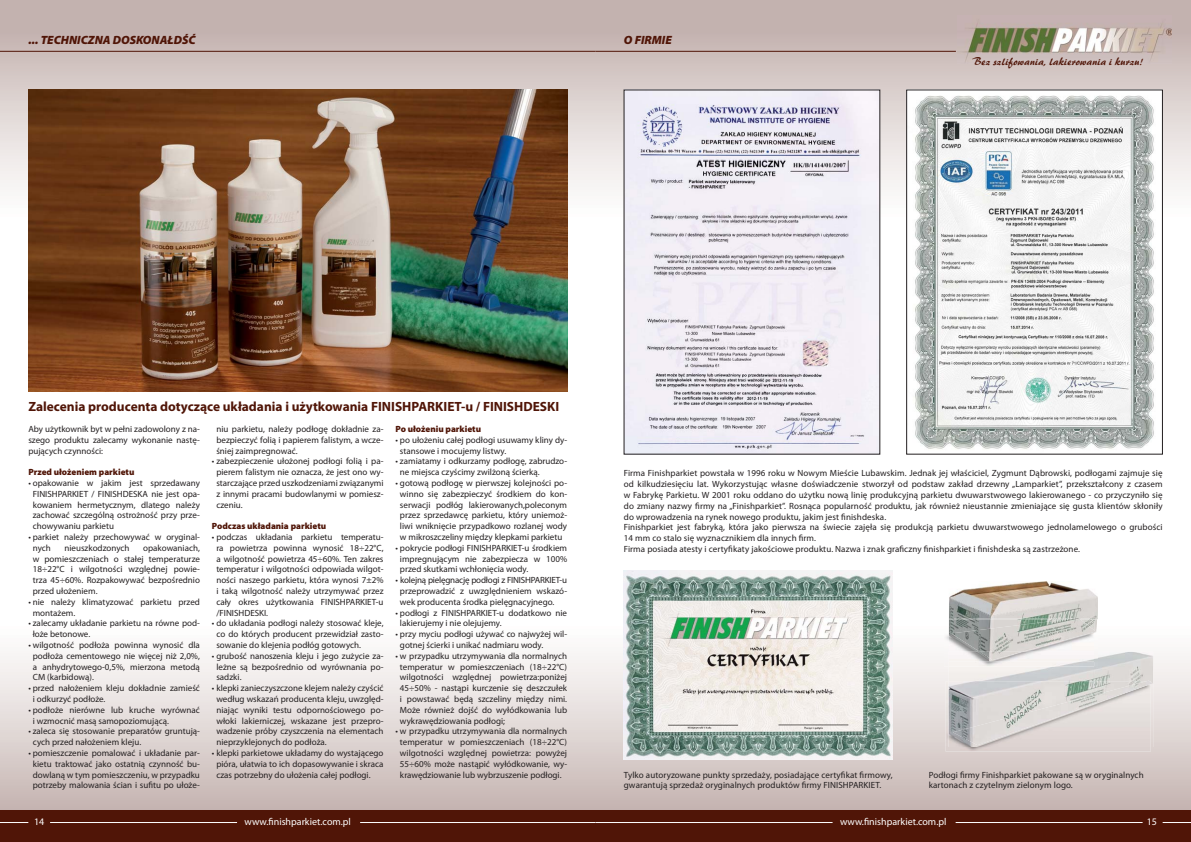
<style>
.page{position:relative;width:1191px;height:842px;background:#fff}
.page>*{position:absolute;margin:0;border:0;box-sizing:border-box;transform-origin:0 0}
.t1{font:700 13.4px "Myriad Pro";color:#501507}
.t2{font:italic 900 12px "Myriad Pro";color:#501507}
.t3{font:11px "Brush 445 PL";color:#501507}
.t4{font:10px "Myriad Pro";color:#fff}
.t5{font:9px/10.8px "Myriad Pro";color:#231f20;text-align:justify}
.t6{font:900 9px "Myriad Pro";color:#501507}
</style>
<div class="page">
<svg style="left:595px;top:619px;width:596px;height:191px"></svg>
<svg style="left:0;top:653px;width:595px;height:157px;background:#dfd6d4"></svg>
<div style="left:0;top:810px;width:1191px;height:32px;background:#501507"></div>
<div style="left:0;top:0;width:595px;height:223px;background:linear-gradient(to bottom,#bda9a6,#fff)"></div>
<svg style="left:595px;top:0;width:596px;height:223px;background:#cfc2c0"></svg>
<img style="left:957px;top:16px;width:214px;height:48px">
<hr style="left:50px;top:822px;width:187px;height:1px;background:#fff">
<hr style="left:595px;top:822px;width:237px;height:1px;background:#fff">
<svg style="left:0;top:822px;width:28px;height:1px"></svg>
<svg style="left:1162px;top:822px;width:29px;height:1px"></svg>
<hr style="left:360px;top:822px;width:235px;height:1px;background:#fff">
<hr style="left:955px;top:822px;width:187px;height:1px;background:#fff">
<hr style="left:0;top:51px;width:595px;height:1px;background:#501507">
<hr style="left:595px;top:51px;width:361px;height:1px;background:#501507">
<img style="left:28px;top:90px;width:539px;height:301px">
<img style="left:908px;top:92px;width:252px;height:357px">
<img style="left:626px;top:92px;width:252px;height:360px">
<img style="left:624px;top:570px;width:268px;height:190px">
<img style="left:944px;top:661px;width:4px;height:5px">
<img style="left:949px;top:581px;width:148px;height:37px">
<img style="left:945px;top:681px;width:205px;height:70px">
<img style="left:948px;top:652px;width:205px;height:31px">
<img style="left:1150px;top:683px;width:3px;height:64px">
<img style="left:948px;top:661px;width:146px;height:5px">
<svg style="left:944px;top:618px;width:153px;height:43px;background:#c1c3bf"></svg>
<img style="left:949px;top:652px;width:145px;height:9px">
<img style="left:979px;top:652px;width:43px;height:8px">
<img style="left:948px;top:681px;width:202px;height:66px">
<img style="left:952px;top:681px;width:200px;height:64px">
<h2 class="t2" style="left:28px;top:36px;width:169px">... TECHNICZNA DOSKONAŁDŚĆ</h2>
<h2 class="t2" style="left:624px;top:36px;width:50px">O FIRMIE</h2>
<h1 class="t1" style="left:28px;top:401px;width:532px">Zalecenia producenta dotyczące układania i użytkowania FINISHPARKIET-u / FINISHDESKI</h1>
<p class="t3" style="left:972px;top:57px;width:173px">Bez szlifowania, lakierowania i kurzu!</p>
<p class="t5" style="left:28px;top:424px;width:173px">Aby użytkownik byt w pełni zadowolony z na&shy;szego produktu zalecamy wykonanie nastę&shy;pujących czynności:</p>
<p class="t6" style="left:28px;top:469px;width:108px">Przed ułożeniem parkietu</p>
<p class="t5" style="left:33px;top:478px;width:169px;text-indent:-4px">• opakowanie w jakim jest sprzedawany FINISHPARKIET / FINISHDESKA nie jest opa&shy;kowaniem hermetycznym, dlatego należy zachować szczególną ostrożność przy prze&shy;chowywaniu parkietu</p>
<p class="t5" style="left:33px;top:532px;width:169px;text-indent:-4px">• parkiet należy przechowywać w oryginal&shy;nych</p>
<p class="t5" style="left:33px;top:543px;width:169px;text-indent:110px">opakowaniach, w pomieszczeniach o stałej temperaturze 18÷22°C i wilgotności względnej powie&shy;trza 45÷60%. Rozpakowywać bezpośrednio przed ułożeniem.</p>
<p class="t5" style="left:33px;top:597px;width:169px;text-indent:-4px">• nie należy klimatyzować parkietu przed montażem.</p>
<p class="t5" style="left:33px;top:619px;width:169px;text-indent:-4px">• zalecamy układanie parkietu na równe pod&shy;łoże betonowe.</p>
<p class="t5" style="left:33px;top:640px;width:169px;text-indent:-4px">• wilgotność podłoża powinna wynosić dla podłoża cementowego nie więcej niż 2,0%, a anhydrytowego-0,5%, mierzona metodą CM (karbidową).</p>
<p class="t5" style="left:33px;top:684px;width:169px;text-indent:-4px">• przed nałożeniem kleju dokładnie zamieść i odkurzyć podłoże.</p>
<p class="t5" style="left:33px;top:705px;width:169px;text-indent:-4px">• podłoże nierówne lub kruche wyrównać i wzmocnić masą samopoziomującą.</p>
<p class="t5" style="left:33px;top:727px;width:169px;text-indent:-4px">• zaleca się stosowanie preparatów gruntują&shy;cych przed nałożeniem kleju.</p>
<p class="t5" style="left:28px;top:748px;width:173px;text-align:center">• pomieszczenie pomalować i układanie par&shy;kietu traktować jako ostatnią czynność bu&shy;dowlaną w tym pomieszczeniu, w przypadku potrzeby malowania ścian i sufitu po ułoże-</p>
<p class="t5" style="left:64px;top:543px;width:66px">nieuszkodzonych</p>
<p class="t5" style="left:216px;top:424px;width:169px">niu parkietu, należy podłogę dokładnie za&shy;bezpieczyć folią i papierem falistym, a wcze&shy;śniej zaimpregnować.</p>
<p class="t5" style="left:216px;top:457px;width:169px;text-indent:-4px">• zabezpieczenie ułożonej podłogi folią i pa&shy;pierem falistym nie oznacza, że jest ono wy&shy;starczające przed uszkodzeniami związanymi z innymi pracami budowlanymi w pomiesz&shy;czeniu.</p>
<p class="t6" style="left:212px;top:523px;width:116px">Podczas układania parkietu</p>
<p class="t5" style="left:216px;top:532px;width:169px;text-indent:-4px">• podczas układania parkietu temperatu&shy;ra powietrza powinna wynosić 18÷22°C, a wilgotność powietrza 45÷60%. Ten zakres temperatur i wilgotności odpowiada wilgot&shy;ności naszego parkietu, która wynosi 7±2% i taką wilgotność należy utrzymywać przez cały okres użytkowania FINISHPARKIET-u /FINISHDESKI.</p>
<p class="t5" style="left:216px;top:619px;width:169px;text-indent:-4px">• do układania podłogi należy stosować kleje, co do których producent przewidział zasto&shy;sowanie do klejenia podłóg gotowych.</p>
<p class="t5" style="left:216px;top:651px;width:169px;text-indent:-4px">• grubość nanoszenia kleju i jego zużycie za&shy;leżne są bezpośrednio od wyrównania po&shy;sadzki.</p>
<p class="t5" style="left:216px;top:684px;width:169px;text-indent:-4px">• klepki zanieczyszczone klejem należy czyścić według wskazań producenta kleju, uwzględ&shy;niając wyniki testu odpornościowego po&shy;włoki lakierniczej, wskazane jest przepro&shy;wadzenie próby czyszczenia na elementach nieprzyklejonych do podłoża.</p>
<p class="t5" style="left:216px;top:748px;width:169px;text-indent:-4px">• klepki parkietowe układamy do wystającego pióra, ułatwia to ich dopasowywanie i skraca czas potrzebny do ułożenia całej podłogi.</p>
<p class="t6" style="left:395px;top:426px;width:87px">Po ułożeniu parkietu</p>
<p class="t5" style="left:400px;top:435px;width:169px;text-indent:-4px">• po ułożeniu całej podłogi usuwamy kliny dy&shy;stansowe i mocujemy listwy.</p>
<p class="t5" style="left:400px;top:457px;width:169px;text-indent:-4px">• zamiatamy i odkurzamy podłogę, zabrudzo&shy;ne miejsca czyścimy zwilżoną ścierką.</p>
<p class="t5" style="left:395px;top:478px;width:173px;text-align:center">• gotową podłogę w pierwszej kolejności po&shy;winno się zabezpieczyć środkiem do kon&shy;serwacji podłóg lakierowanych,poleconym przez sprzedawcę parkietu, który uniemoż&shy;liwi wniknięcie przypadkowo rozlanej wody w mikroszczeliny między klepkami parkietu</p>
<p class="t5" style="left:400px;top:543px;width:169px;text-indent:-4px">• pokrycie podłogi FINISHPARKIET-u środkiem impregnującym nie zabezpiecza w 100% przed skutkami wchłonięcia wody.</p>
<p class="t5" style="left:400px;top:576px;width:169px;text-indent:-4px">• kolejną pielęgnację podłogi z FINISHPARKIET-u przeprowadzić z uwzględnieniem wskazó&shy;wek producenta środka pielęgnacyjnego.</p>
<p class="t5" style="left:400px;top:608px;width:169px;text-indent:-4px">• podłogi z FINISHPARKIET-u dodatkowo nie lakierujemy i nie olejujemy.</p>
<p class="t5" style="left:400px;top:630px;width:169px;text-indent:-4px">• przy myciu podłogi używać co najwyżej wil&shy;gotnej ścierki i unikać nadmiaru wody.</p>
<p class="t5" style="left:400px;top:651px;width:169px;text-indent:-4px">• w przypadku utrzymywania dla normalnych temperatur w pomieszczeniach (18÷22°C) wilgotności względnej powietrza:poniżej 45÷50% - nastąpi kurczenie się deszczułek i powstawać będą szczeliny między nimi.<br>Może również dojść do wyłódkowania lub wykrawędziowania podłogi;</p>
<p class="t5" style="left:395px;top:727px;width:173px;text-align:center">• w przypadku utrzymywania dla normalnych temperatur w pomieszczeniach (18÷22°C) wilgotności względnej powietrza: powyżej 55÷60% może nastąpić wyłódkowanie, wy&shy;krawędziowanie lub wybrzuszenie podłogi.</p>
<p class="t5" style="left:624px;top:469px;width:540px;text-align:left">Firma Finishparkiet powstała w 1996 roku w Nowym Mieście Lubawskim. Jednak jej właściciel, Zygmunt Dąbrowski, podłogami zajmuje się od kilkudziesięciu lat. Wykorzystując własne doświadczenie stworzył od podstaw zakład drzewny „Lamparkiet”, przekształcony z czasem w Fabrykę Parkietu. W 2001 roku oddano do użytku nową linię produkcyjną parkietu dwuwarstwowego lakierowanego - co przyczyniło się do zmiany nazwy firmy na „Finishparkiet”. Rosnąca popularność produktu, jak również nieustannie zmieniające się gusta klientów skłoniły do wprowadzenia na rynek nowego produktu, jakim jest finishdeska.<br>Finishparkiet jest fabryką, która jako pierwsza na świecie zajęła się produkcją parkietu dwuwarstwowego jednolamelowego o grubości 14 mm co stalo się wyznacznikiem dla innych firm.<br>Firma posiada atesty i certyfikaty jakościowe produktu. Nazwa i znak graficzny finishparkiet i finishdeska są zastrzeżone.</p>
<p class="t5" style="left:624px;top:770px;width:270px">Tylko autoryzowane punkty sprzedaży, posiadające certyfikat firmowy, gwarantują sprzedaż oryginalnych produktów firmy FINISHPARKIET.</p>
<p class="t5" style="left:928px;top:770px;width:216px">Podłogi firmy Finishparkiet pakowane są w oryginalnych kartonach z czytelnym zielonym logo.</p>
<p class="t4" style="left:34px;top:817px;width:12px">14</p>
<p class="t4" style="left:244px;top:817px;width:108px">www.finishparkiet.com.pl</p>
<p class="t4" style="left:840px;top:817px;width:108px">www.finishparkiet.com.pl</p>
<p class="t4" style="left:1146px;top:817px;width:12px">15</p>
</div>
